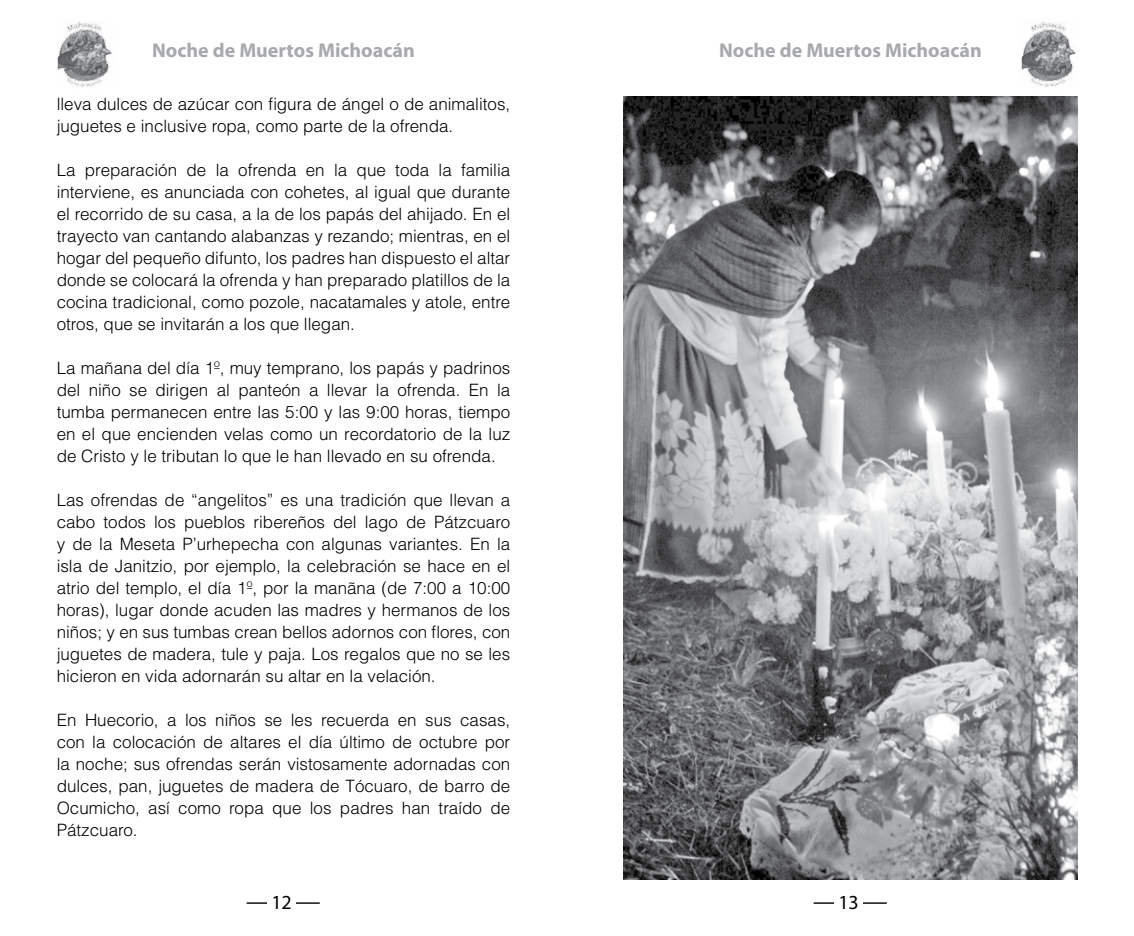
<style>
.page{position:relative;width:1134px;height:936px;background:#fff}
.page>*{position:absolute;margin:0;border:0;box-sizing:border-box;transform-origin:0 0}
.t1{font:700 20px "Myriad Pro";color:#a7a9ac}
.t2{font:20px "Myriad Pro";color:#000}
.t3{font:300 17px/22px "Helvetica";color:#000;text-align:justify}
</style>
<div class="page">
<img style="left:57px;top:20px;width:55px;height:68px">
<hr style="left:247px;top:902px;width:73px;height:1px;background:#000">
<div style="left:267px;top:893px;width:29px;height:21px;background:#fff"></div>
<img style="left:1021px;top:20px;width:55px;height:68px">
<hr style="left:814px;top:902px;width:73px;height:1px;background:#000">
<div style="left:834px;top:893px;width:29px;height:21px;background:#fff"></div>
<img style="left:624px;top:96px;width:453px;height:783px">
<p class="t1" style="left:152px;top:37px;width:264px">Noche de Muertos Michoacán</p>
<p class="t3" style="left:57px;top:92px;width:455px">lleva dulces de azúcar con figura de ángel o de animalitos, juguetes e inclusive ropa, como parte de la ofrenda.</p>
<p class="t3" style="left:57px;top:158px;width:455px">La preparación de la ofrenda en la que toda la familia interviene, es anunciada con cohetes, al igual que durante el recorrido de su casa, a la de los papás del ahijado. En el trayecto van cantando alabanzas y rezando; mientras, en el hogar del pequeño difunto, los padres han dispuesto el altar donde se colocará la ofrenda y han preparado platillos de la cocina tradicional, como pozole, nacatamales y atole, entre otros, que se invitarán a los que llegan.</p>
<p class="t3" style="left:57px;top:356px;width:455px">La mañana del día 1º, muy temprano, los papás y padrinos del niño se dirigen al panteón a llevar la ofrenda. En la tumba permanecen entre las 5:00 y las 9:00 horas, tiempo en el que encienden velas como un recordatorio de la luz de Cristo y le tributan lo que le han llevado en su ofrenda.</p>
<p class="t3" style="left:57px;top:488px;width:455px">Las ofrendas de “angelitos” es una tradición que llevan a cabo todos los pueblos ribereños del lago de Pátzcuaro y de la Meseta P’urhepecha con algunas variantes. En la isla de Janitzio, por ejemplo, la celebración se hace en el atrio del templo, el día 1º, por la manãna (de 7:00 a 10:00 horas), lugar donde acuden las madres y hermanos de los niños; y en sus tumbas crean bellos adornos con flores, con juguetes de madera, tule y paja. Los regalos que no se les hicieron en vida adornarán su altar en la velación.</p>
<p class="t3" style="left:57px;top:708px;width:455px">En Huecorio, a los niños se les recuerda en sus casas, con la colocación de altares el día último de octubre por la noche; sus ofrendas serán vistosamente adornadas con dulces, pan, juguetes de madera de Tócuaro, de barro de Ocumicho, así como ropa que los padres han traído de Pátzcuaro.</p>
<p class="t2" style="left:271px;top:891px;width:22px">12</p>
<p class="t1" style="left:719px;top:37px;width:264px">Noche de Muertos Michoacán</p>
<p class="t2" style="left:838px;top:891px;width:22px">13</p>
</div>
